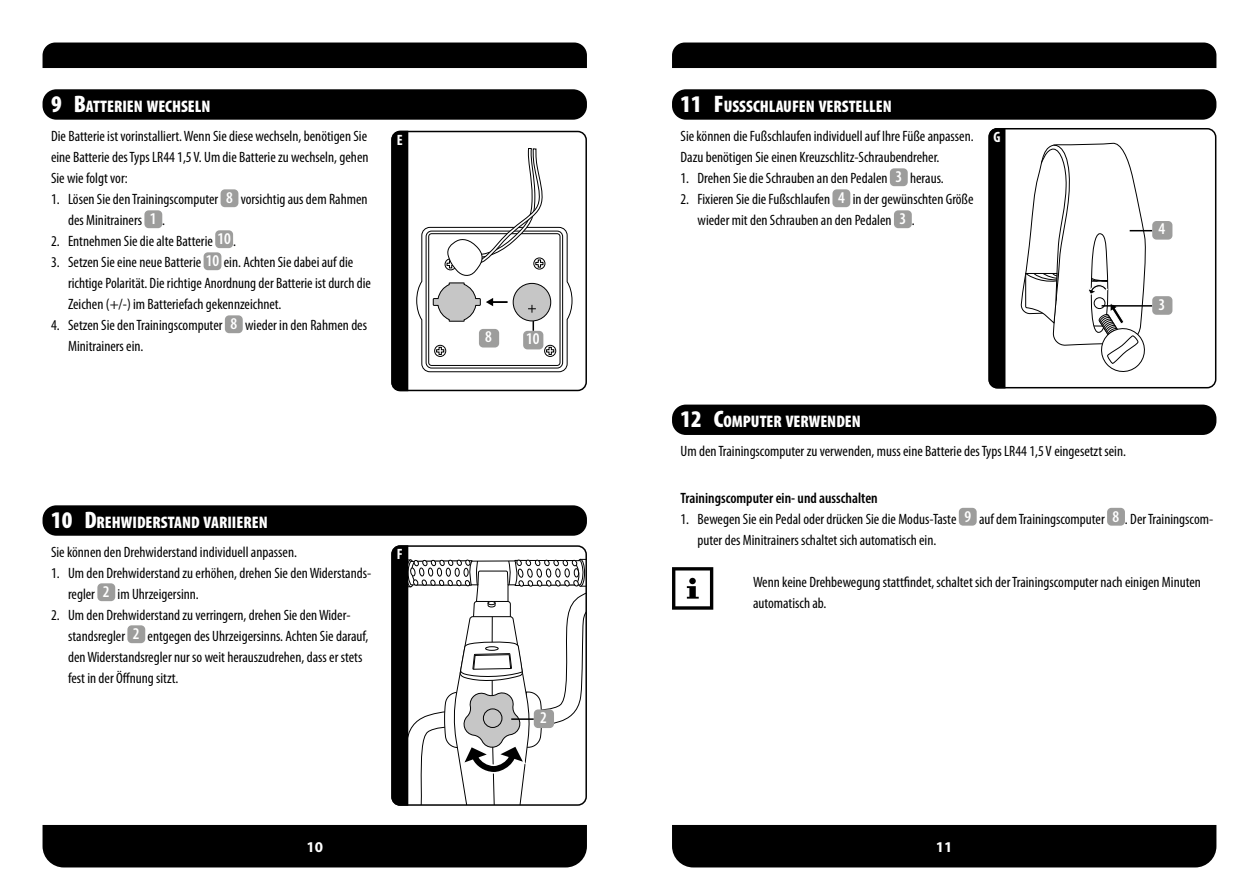
<style>
.page{position:relative;width:1259px;height:893px;background:#fff}
.page>*{position:absolute;margin:0;border:0;box-sizing:border-box;transform-origin:0 0}
.t1{font:900 condensed 16.8px "Myriad Pro";color:#fff}
.t2{font:600 condensed 16.5px "Myriad Pro";color:#fff}
.t3{font:condensed 15px/21px "Myriad Pro";color:#000}
.t4{font:600 condensed 15px "Myriad Pro";color:#000}
.t5{font:700 15px "Myriad Pro";color:#fff}
.t6{font:700 condensed 15px "Myriad Pro";color:#fff}
.s1{font-size:24px}
.s2{font-weight:600;font-size:16.5px;color:#fff}
</style>
<div class="page">
<div style="left:43px;top:43px;width:544px;height:25px;background:#000"></div>
<div style="left:672px;top:43px;width:544px;height:25px;background:#000"></div>
<div style="left:43px;top:825px;width:544px;height:42px;background:#000"></div>
<div style="left:672px;top:825px;width:544px;height:42px;background:#000"></div>
<div style="left:43px;top:89px;width:544px;height:31px;background:#000;border-radius:14px"></div>
<div style="left:43px;top:505px;width:544px;height:31px;background:#000;border-radius:14px"></div>
<div style="left:221px;top:189px;width:17px;height:18px;background:#9d9d9c;border-radius:4px"></div>
<div style="left:144px;top:210px;width:18px;height:18px;background:#9d9d9c;border-radius:4px"></div>
<div style="left:215px;top:230px;width:18px;height:18px;background:#9d9d9c;border-radius:4px"></div>
<div style="left:204px;top:252px;width:17px;height:18px;background:#9d9d9c;border-radius:4px"></div>
<div style="left:225px;top:315px;width:18px;height:18px;background:#9d9d9c;border-radius:4px"></div>
<div style="left:97px;top:583px;width:18px;height:18px;background:#9d9d9c;border-radius:4px"></div>
<div style="left:127px;top:625px;width:18px;height:18px;background:#9d9d9c;border-radius:4px"></div>
<div style="left:391px;top:131px;width:196px;height:260px;border:2px solid #000;border-radius:9px"></div>
<svg style="left:391px;top:130px;width:18px;height:262px;background:#0d0d0d"></svg>
<svg style="left:416px;top:148px;width:156px;height:224px"></svg>
<div style="left:523px;top:331px;width:20px;height:18px;background:#9d9d9c;border-radius:4px"></div>
<svg style="left:391px;top:545px;width:195px;height:261px"></svg>
<hr style="left:511px;top:718px;width:23px;height:2px;background:#000">
<div style="left:534px;top:709px;width:20px;height:19px;background:#9d9d9c;border-radius:4px"></div>
<div style="left:672px;top:89px;width:544px;height:31px;background:#000;border-radius:14px"></div>
<div style="left:672px;top:405px;width:544px;height:30px;background:#000;border-radius:14px"></div>
<div style="left:890px;top:168px;width:17px;height:18px;background:#9d9d9c;border-radius:4px"></div>
<div style="left:832px;top:189px;width:18px;height:18px;background:#9d9d9c;border-radius:4px"></div>
<div style="left:894px;top:210px;width:18px;height:18px;background:#9d9d9c;border-radius:4px"></div>
<div style="left:959px;top:508px;width:17px;height:18px;background:#9d9d9c;border-radius:4px"></div>
<div style="left:1107px;top:508px;width:18px;height:18px;background:#9d9d9c;border-radius:4px"></div>
<svg style="left:672px;top:567px;width:41px;height:43px"></svg>
<div style="left:988px;top:128px;width:228px;height:260px;border:2px solid #000;border-radius:9px"></div>
<svg style="left:988px;top:128px;width:18px;height:261px;background:#0c0c0c"></svg>
<svg style="left:1020px;top:142px;width:132px;height:230px"></svg>
<div style="left:1152px;top:221px;width:20px;height:19px;background:#9d9d9c;border-radius:4px"></div>
<hr style="left:1101px;top:305px;width:51px;height:2px;background:#000">
<div style="left:1152px;top:296px;width:20px;height:19px;background:#9d9d9c;border-radius:4px"></div>
<p class="t1" style="left:51px;top:95px;width:43px"><span class="s1">9 B</span>ATTERIEN</p>
<p class="t1" style="left:147px;top:95px;width:63px">WECHSELN</p>
<p class="t3" style="left:51px;top:125px;width:319px;text-align:justify">Die Batterie ist vorinstalliert. Wenn Sie diese wechseln, benötigen Sie eine Batterie des Typs LR44 1,5 V. Um die Batterie zu wechseln, gehen Sie wie folgt vor:</p>
<p class="t3" style="left:68px;top:188px;width:301px;text-indent:-17px">1. Lösen Sie den Trainingscomputer <span class="s2">8</span> vorsichtig aus dem Rahmen des Minitrainers <span class="s2">1</span> .</p>
<p class="t3" style="left:51px;top:230px;width:186px">2. Entnehmen Sie die alte Batterie <span class="s2">10</span> .</p>
<p class="t3" style="left:68px;top:251px;width:304px;text-indent:-17px">3. Setzen Sie eine neue Batterie <span class="s2">10</span> ein. Achten Sie dabei auf die richtige Polarität. Die richtige Anordnung der Batterie ist durch die<br>Zeichen (+/-) im Batteriefach gekennzeichnet.</p>
<p class="t3" style="left:68px;top:314px;width:300px;text-indent:-17px">4. Setzen Sie den Trainingscomputer <span class="s2">8</span> wieder in den Rahmen des<br>Minitrainers ein.</p>
<p class="t6" style="left:397px;top:130px;width:7px">E</p>
<p class="t1" style="left:51px;top:511px;width:161px"><span class="s1">10 D</span>REHWIDERSTAND VARIIEREN</p>
<p class="t3" style="left:51px;top:541px;width:247px">Sie können den Drehwiderstand individuell anpassen.</p>
<p class="t3" style="left:68px;top:562px;width:305px;text-indent:-17px">1. Um den Drehwiderstand zu erhöhen, drehen Sie den Widerstands&shy;regler <span class="s2">2</span> im Uhrzeigersinn.</p>
<p class="t3" style="left:68px;top:604px;width:302px;text-indent:-17px">2. Um den Drehwiderstand zu verringern, drehen Sie den Wider&shy;standsregler <span class="s2">2</span> entgegen des Uhrzeigersinns. Achten Sie darauf, den Widerstandsregler nur so weit herauszudrehen, dass er stets fest in der Öffnung sitzt.</p>
<p class="t6" style="left:397px;top:545px;width:7px">F</p>
<p class="t2" style="left:485px;top:327px;width:8px">8</p>
<p class="t2" style="left:526px;top:329px;width:15px">10</p>
<p class="t2" style="left:540px;top:707px;width:8px">2</p>
<p class="t1" style="left:680px;top:95px;width:204px"><span class="s1">11 F</span>USSSCHLAUFEN VERSTELLEN</p>
<p class="t3" style="left:680px;top:125px;width:295px">Sie können die Fußschlaufen individuell auf Ihre Füße anpassen.<br>Dazu benötigen Sie einen Kreuzschlitz-Schraubendreher.</p>
<p class="t3" style="left:680px;top:167px;width:265px">1. Drehen Sie die Schrauben an den Pedalen <span class="s2">3</span> heraus.</p>
<p class="t3" style="left:697px;top:188px;width:277px;text-indent:-17px">2. Fixieren Sie die Fußschlaufen <span class="s2">4</span> in der gewünschten Größe wieder mit den Schrauben an den Pedalen <span class="s2">3</span> .</p>
<p class="t6" style="left:993px;top:128px;width:9px">G</p>
<p class="t2" style="left:1158px;top:219px;width:8px">4</p>
<p class="t2" style="left:1158px;top:294px;width:8px">3</p>
<p class="t1" style="left:680px;top:410px;width:173px"><span class="s1">12 C</span>OMPUTER VERWEN DEN</p>
<p class="t3" style="left:680px;top:441px;width:447px">Um den Trainingscomputer zu verwenden, muss eine Batterie des Typs LR44 1,5 V eingesetzt sein.</p>
<p class="t4" style="left:680px;top:488px;width:199px">Trainingscomputer ein- und ausschalten</p>
<p class="t3" style="left:697px;top:508px;width:517px;text-indent:-17px">1. Bewegen Sie ein Pedal oder drücken Sie die Modus-Taste <span class="s2">9</span> auf dem Trainingscomputer <span class="s2">8</span> . Der Trainingscom&shy;puter des Minitrainers schaltet sich automatisch ein.</p>
<p class="t3" style="left:753px;top:571px;width:449px">Wenn keine Drehbewegung stattfindet, schaltet sich der Trainingscomputer nach einigen Minuten automatisch ab.</p>
<p class="t5" style="left:306px;top:837px;width:18px">10</p>
<p class="t5" style="left:936px;top:837px;width:18px">11</p>
</div>
